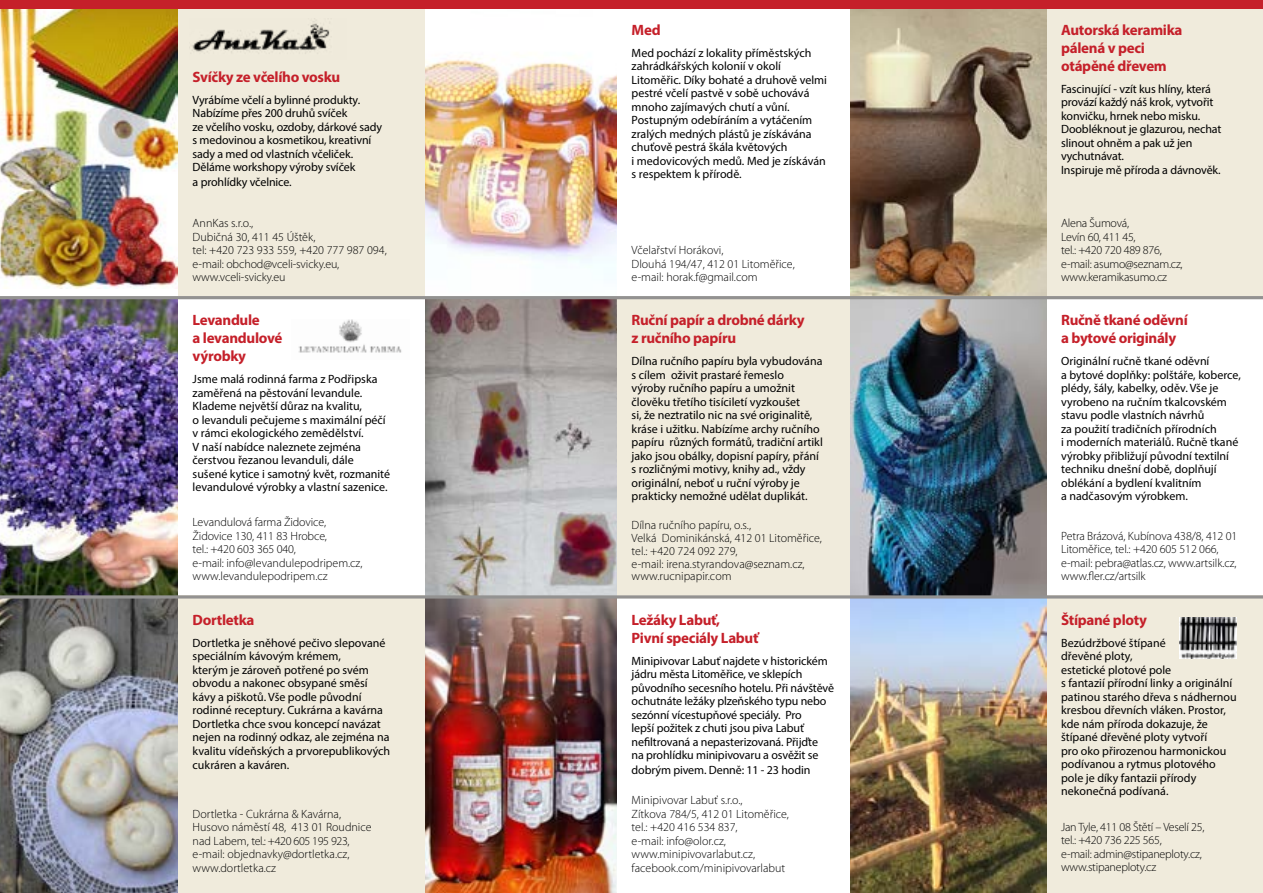
<style>
.page{position:relative;width:1263px;height:893px;background:#fff}
.page>*{position:absolute;margin:0;border:0;box-sizing:border-box;transform-origin:0 0}
.t1{font:700 15px/18px "Myriad Pro";letter-spacing:-.02em;color:#c5202a}
.t2{font:12px/13.5px "Myriad Pro";color:#000}
.t3{font:300 12px/13.5px "Myriad Pro";color:#000}
.t4{font:300 12px/13.5px "Myriad Pro";letter-spacing:-.02em;color:#000}
</style>
<div class="page">
<div style="left:0;top:0;width:425px;height:298px;background:#f0ebdc"></div>
<div style="left:850px;top:0;width:413px;height:298px;background:#f0ebdc"></div>
<div style="left:0;top:595px;width:425px;height:298px;background:#f0ebdc"></div>
<div style="left:850px;top:595px;width:413px;height:298px;background:#f0ebdc"></div>
<div style="left:425px;top:298px;width:425px;height:297px;background:#f0ebdc"></div>
<img style="left:192px;top:18px;width:138px;height:36px">
<img style="left:425px;top:58px;width:192px;height:217px">
<div style="left:0;top:0;width:178px;height:298px;background:#fff"></div>
<img style="left:0;top:9px;width:178px;height:280px">
<img style="left:850px;top:9px;width:196px;height:287px">
<img style="left:425px;top:299px;width:192px;height:296px">
<img style="left:0;top:299px;width:178px;height:296px">
<img style="left:850px;top:299px;width:196px;height:296px">
<img style="left:425px;top:599px;width:192px;height:294px">
<img style="left:0;top:599px;width:178px;height:294px">
<img style="left:850px;top:599px;width:196px;height:294px">
<div style="left:0;top:0;width:1263px;height:9px;background:#c5202a"></div>
<img style="left:298px;top:320px;width:104px;height:33px">
<img style="left:1180px;top:617px;width:57px;height:41px">
<hr style="left:0;top:296px;width:1263px;height:3px;background:#939291">
<svg style="left:0;top:595px;width:1263px;height:4px;background:#9b9a99"></svg>
<p class="t1" style="left:193px;top:67px;width:149px">Svíčky ze včelího vosku</p>
<p class="t2" style="left:193px;top:93px;width:191px">Vyrábíme včelí a bylinné produkty.<br>Nabízíme přes 200 druhů svíček<br>ze včelího vosku, ozdoby, dárkové sady s medovinou a kosmetikou, kreativní sady a med od vlastních včeliček.<br>Děláme workshopy výroby svíček<br>a prohlídky včelnice.</p>
<p class="t3" style="left:193px;top:216px;width:196px">AnnKas s.r.o.,<br>Dubičná 30, 411 45 Úštěk,<br>tel: +420 723 933 559, +420 777 987 094, e-mail: obchod@vceli-svicky.eu, www.vceli-svicky.eu</p>
<p class="t1" style="left:193px;top:311px;width:91px">Levandule<br>a levandulové výrobky</p>
<p class="t2" style="left:193px;top:372px;width:199px">Jsme malá rodinná farma z Podřipska zaměřená na pěstování levandule.<br>Klademe největší důraz na kvalitu,<br>o levanduli pečujeme s maximální péčí v rámci ekologického zemědělství.<br>V naší nabídce naleznete zejména čerstvou řezanou levanduli, dále sušené kytice i samotný květ, rozmanité levandulové výrobky a vlastní sazenice.</p>
<p class="t3" style="left:193px;top:515px;width:171px">Levandulová farma Židovice,<br>Židovice 130, 411 83 Hrobce,<br>tel.: +420 603 365 040,<br>e-mail: info@levandulepodripem.cz, www.levandulepodripem.cz</p>
<p class="t1" style="left:193px;top:610px;width:63px">Dortletka</p>
<p class="t2" style="left:193px;top:636px;width:199px">Dortletka je sněhové pečivo slepované speciálním kávovým krémem,<br>kterým je zároveň potřené po svém obvodu a nakonec obsypané směsí kávy a piškotů. Vše podle původní rodinné receptury. Cukrárna a kavárna Dortletka chce svou koncepcí navázat nejen na rodinný odkaz, ale zejména na kvalitu vídeňských a prvorepublikových cukráren a kaváren.</p>
<p class="t3" style="left:193px;top:807px;width:181px">Dortletka - Cukrárna &amp; Kavárna,<br>Husovo náměstí 48, 413 01 Roudnice nad Labem, tel.: +420 605 195 923, e-mail: objednavky@dortletka.cz, www.dortletka.cz</p>
<p class="t1" style="left:632px;top:20px;width:30px">Med</p>
<p class="t2" style="left:632px;top:46px;width:197px">Med pochází z lokality příměstských zahrádkářských kolonií v okolí Litoměřic. Díky bohaté a druhově velmi pestré včelí pastvě v sobě uchovává mnoho zajímavých chutí a vůní.<br>Postupným odebíráním a vytáčením zralých medných plástů je získávána chuťově pestrá škála květových<br>i medovicových medů. Med je získáván s respektem k přírodě.</p>
<p class="t3" style="left:632px;top:243px;width:165px">Včelařství Horákovi,<br>Dlouhá 194/47, 412 01 Litoměřice, e-mail: horak.f@gmail.com</p>
<p class="t1" style="left:632px;top:311px;width:174px">Ruční papír a drobné dárky z ručního papíru</p>
<p class="t2" style="left:632px;top:354px;width:193px">Dílna ručního papíru byla vybudována s cílem oživit prastaré řemeslo<br>výroby ručního papíru a umožnit člověku třetího tisíciletí vyzkoušet<br>si, že neztratilo nic na své originalitě, kráse i užitku. Nabízíme archy ručního papíru různých formátů, tradiční artikl jako jsou obálky, dopisní papíry, přání s rozličnými motivy, knihy ad., vždy originální, neboť u ruční výroby je prakticky nemožné udělat duplikát.</p>
<p class="t3" style="left:632px;top:519px;width:192px;line-height:12.8px">Dílna ručního papíru, o.s.,<br>Velká Dominikánská, 412 01 Litoměřice, tel.: +420 724 092 279,<br>e-mail: irena.styrandova@seznam.cz, www.rucnipapir.com</p>
<p class="t1" style="left:632px;top:610px;width:129px">Ležáky Labuť,<br>Pivní speciály Labuť</p>
<p class="t2" style="left:632px;top:654px;width:204px">Minipivovar Labuť najdete v historickém jádru města Litoměřice, ve sklepích původního secesního hotelu. Při návštěvě ochutnáte ležáky plzeňského typu nebo sezónní vícestupňové speciály. Pro<br>lepší požitek z chuti jsou piva Labuť nefiltrovaná a nepasterizovaná. Přijďte<br>na prohlídku minipivovaru a osvěžit se dobrým pivem. Denně: 11 - 23 hodin</p>
<p class="t3" style="left:632px;top:793px;width:159px">Minipivovar Labuť s.r.o.,<br>Zítkova 784/5, 412 01 Litoměřice, tel.: +420 416 534 837,<br>e-mail: info@olor.cz, www.minipivovarlabut.cz, facebook.com/minipivovarlabut</p>
<p class="t1" style="left:1061px;top:20px;width:123px">Autorská keramika pálená v peci otápěné dřevem</p>
<p class="t2" style="left:1061px;top:82px;width:162px">Fascinující - vzít kus hlíny, která provází každý náš krok, vytvořit konvičku, hrnek nebo misku.<br>Doobléknout je glazurou, nechat slinout ohněm a pak už jen vychutnávat.<br>Inspiruje mě příroda a dávnověk.</p>
<p class="t4" style="left:1061px;top:216px;width:123px">Alena Šumová,<br>Levín 60, 411 45,<br>tel.: +420 720 489 876, e-mail: asumo@seznam.cz, www.keramikasumo.cz</p>
<p class="t1" style="left:1061px;top:311px;width:128px">Ručně tkané oděvní a bytové originály</p>
<p class="t2" style="left:1061px;top:354px;width:181px">Originální ručně tkané oděvní<br>a bytové doplňky: polštáře, koberce, plédy, šály, kabelky, oděv. Vše je vyrobeno na ručním tkalcovském stavu podle vlastních návrhů<br>za použití tradičních přírodních<br>i moderních materiálů. Ručně tkané výrobky přibližují původní textilní techniku dnešní době, doplňují oblékání a bydlení kvalitním<br>a nadčasovým výrobkem.</p>
<p class="t3" style="left:1061px;top:529px;width:178px">Petra Brázová, Kubínova 438/8, 412 01<br>Litoměřice, tel.: +420 605 512 066, e-mail: pebra@atlas.cz, www.artsilk.cz, www.fler.cz/artsilk</p>
<p class="t1" style="left:1061px;top:610px;width:87px">Štípané ploty</p>
<p class="t2" style="left:1061px;top:636px;width:177px">Bezúdržbové štípané<br>dřevěné ploty,<br>estetické plotové pole<br>s fantazií přírodní linky a originální patinou starého dřeva s nádhernou kresbou dřevních vláken. Prostor, kde nám příroda dokazuje, že štípané dřevěné ploty vytvoří<br>pro oko přirozenou harmonickou podívanou a rytmus plotového pole je díky fantazii přírody nekonečná podívaná.</p>
<p class="t4" style="left:1061px;top:820px;width:145px">Jan Tyle, 411 08 Štětí – Veselí 25, tel.: +420 736 225 565,<br>e-mail: admin@stipaneploty.cz, www.stipaneploty.cz</p>
</div>
